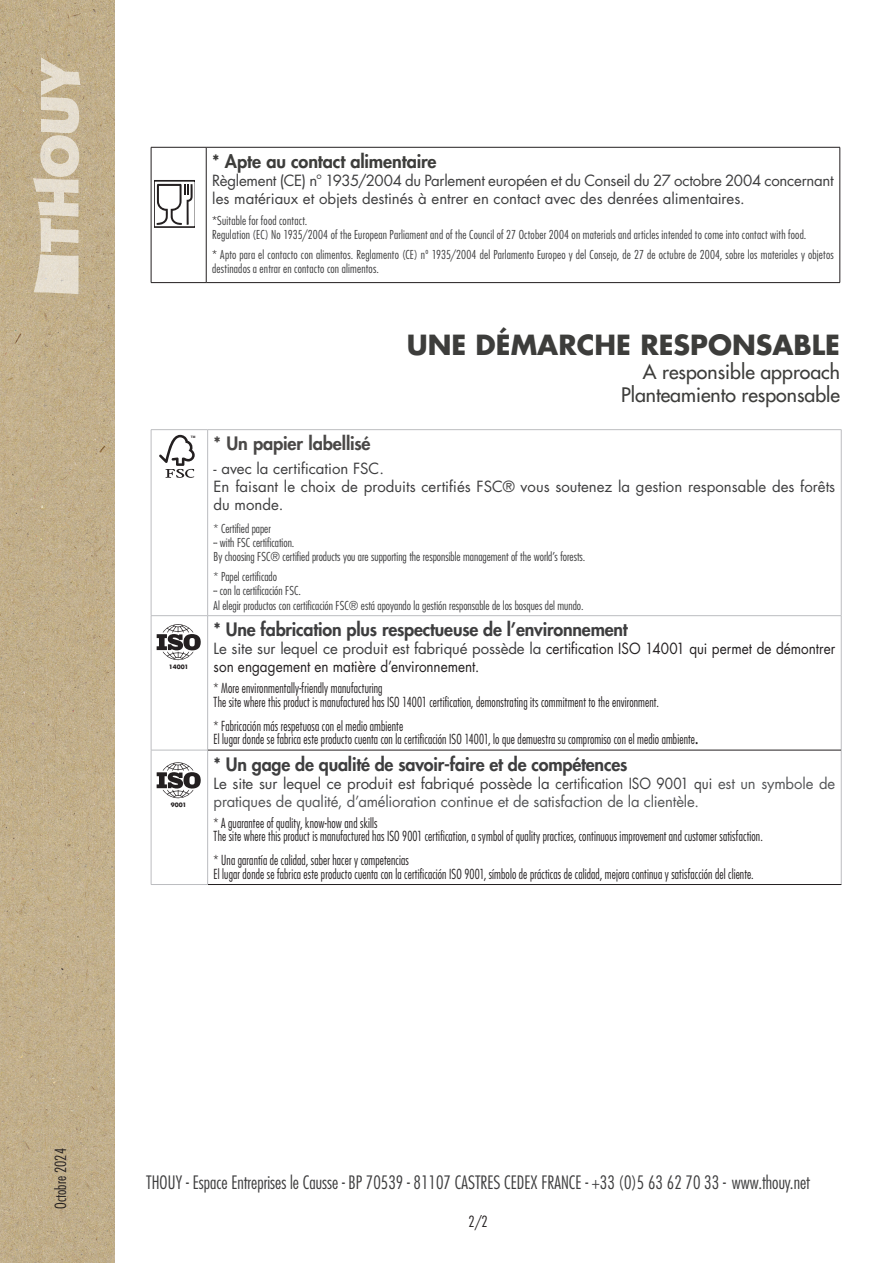
<style>
.page{position:relative;width:893px;height:1263px;background:#fff}
.page>*{position:absolute;margin:0;border:0;box-sizing:border-box;transform-origin:0 0}
.t1{font:700 27px "Futura LT";color:#3d3d3b}
.t2{font:19.5px "Futura LT";color:#3d3d3b}
.t3{font:800 18px "Futura LT";letter-spacing:-.01em;color:#3e3e3f}
.t4{font:300 condensed 18px "Futura LT";color:#3e3e3f}
.Descriptif_article{font:800 18px "Futura LT";letter-spacing:-.01em;color:#3d3d3b}
.Descriptif_article-2{font:800 18px "Futura LT";letter-spacing:-.005em;color:#4a4847}
.Descriptif_article-3{font:15px/18px "Futura LT";color:#3e3e3f}
.t5{font:15px/18px "Futura LT";letter-spacing:-.01em;color:#545557}
.t6{font:15px/18px "Futura LT";letter-spacing:-.005em;color:#231f20;scale:.9 1}
.t7{font:300 condensed 15px "Futura LT";color:#231f20}
.Descriptif_article-4{font:300 condensed 13.5px "Futura LT";letter-spacing:.01em;color:#231f20;scale:.9 1}
.t8{font:300 condensed 12px/14.4px "Futura LT";letter-spacing:.01em;color:#3e3e3f}
.t9{font:700 5.85px "Futura LT";color:#231f20}
.t10{font:700 3.15px "Helvetica";color:#231f20}
.s1{color:#231f20}
.s2{color:#3e3e3f}
.s3{font-size:21px}
</style>
<div class="page">
<img style="left:0;top:0;width:115px;height:1263px">
<svg style="left:33px;top:57px;width:47px;height:237px"></svg>
<hr style="left:151px;top:430px;width:1px;height:185px;background:#bcbdc0">
<hr style="left:208px;top:429px;width:633px;height:1px;background:#bcbdc0">
<hr style="left:207px;top:430px;width:1px;height:185px;background:#bcbdc0">
<hr style="left:841px;top:430px;width:1px;height:185px;background:#bcbdc0">
<hr style="left:151px;top:616px;width:1px;height:134px;background:#bcbdc0">
<hr style="left:208px;top:615px;width:633px;height:1px;background:#bcbdc0">
<hr style="left:207px;top:616px;width:1px;height:134px;background:#bcbdc0">
<hr style="left:841px;top:616px;width:1px;height:134px;background:#bcbdc0">
<hr style="left:151px;top:750px;width:1px;height:134px;background:#bcbdc0">
<hr style="left:207px;top:750px;width:1px;height:134px;background:#bcbdc0">
<hr style="left:841px;top:750px;width:1px;height:134px;background:#bcbdc0">
<hr style="left:208px;top:750px;width:633px;height:1px;background:#231f20">
<hr style="left:208px;top:884px;width:633px;height:1px;background:#231f20">
<hr style="left:151px;top:429px;width:57px;height:1px;background:#bcbdc0">
<hr style="left:151px;top:615px;width:57px;height:1px;background:#bcbdc0">
<hr style="left:151px;top:750px;width:57px;height:1px;background:#bcbdc0">
<hr style="left:151px;top:884px;width:57px;height:1px;background:#bcbdc0">
<hr style="left:151px;top:147px;width:55px;height:1px;background:#231f20">
<hr style="left:151px;top:147px;width:1px;height:135px;background:#231f20">
<hr style="left:206px;top:147px;width:634px;height:1px;background:#231f20">
<hr style="left:206px;top:147px;width:1px;height:135px;background:#231f20">
<hr style="left:840px;top:147px;width:1px;height:135px;background:#231f20">
<hr style="left:151px;top:282px;width:55px;height:1px;background:#231f20">
<hr style="left:206px;top:282px;width:634px;height:1px;background:#231f20">
<svg style="left:154px;top:180px;width:41px;height:48px"></svg>
<svg style="left:157px;top:762px;width:44px;height:37px"></svg>
<svg style="left:157px;top:624px;width:44px;height:37px"></svg>
<svg style="left:159px;top:434px;width:36px;height:44px"></svg>
<p class="Descriptif_article" style="left:212px;top:149px;width:226px">* Apte au contact alimentaire</p>
<p class="Descriptif_article-3" style="left:212px;top:171px;width:623px">Règlement (CE) n° 1935/2004 du Parlement européen et du Conseil du 27 octobre 2004 concernant les matériaux et objets destinés à entrer en contact avec des denrées alimentaires.</p>
<p class="t8" style="left:212px;top:213px;width:97px"><span class="s1">*</span>Suitable for food contact.</p>
<p class="t8" style="left:212px;top:227px;width:596px">Regulation (EC) No 1935/2004 of the European Parliament and of the Council of 27 October 2004 on materials and articles intended to come into contact with food.</p>
<p class="t8" style="left:212px;top:247px;width:623px"><span class="s1">*</span> Apto para el contacto con alimentos. Reglamento (CE) nº 1935/2004 del Parlamento Europeo y del Consejo, de 27 de octubre de 2004, sobre los materiales y objetos destinados a entrar en contacto con alimentos.</p>
<p class="t10" style="left:191px;top:435px;width:6px">TM</p>
<p class="t9" style="left:169px;top:663px;width:21px">14001</p>
<p class="t9" style="left:171px;top:801px;width:17px">9001</p>
<p class="t1" style="left:407px;top:327px;width:435px">UNE DÉMARCHE RESPONSABLE</p>
<p class="t2" style="left:643px;top:359px;width:199px">A responsible approach</p>
<p class="t2" style="left:621px;top:382px;width:220px">Planteamiento responsable</p>
<p class="Descriptif_article-2" style="left:214px;top:431px;width:158px">* Un papier labellisé</p>
<p class="Descriptif_article-3" style="left:214px;top:460px;width:172px">- avec la certification FSC.</p>
<p class="Descriptif_article-3" style="left:214px;top:478px;width:623px">En faisant le choix de produits certifiés FSC® vous soutenez la gestion responsable des forêts du monde.</p>
<p class="t8" style="left:214px;top:521px;width:59px">* Certified paper</p>
<p class="t8" style="left:214px;top:535px;width:82px">-- with FSC certification.</p>
<p class="t8" style="left:214px;top:550px;width:373px">By choosing FSC® certified products you are supporting the responsible management of the world’s forests.</p>
<p class="t8" style="left:214px;top:569px;width:65px">* Papel certificado</p>
<p class="t8" style="left:214px;top:584px;width:89px">-- con la certificación FSC.</p>
<p class="t8" style="left:214px;top:598px;width:372px">Al elegir productos con certificación FSC® está apoyando la gestión responsable de los bosques del mundo.</p>
<p class="t3" style="left:214px;top:617px;width:416px">* Une fabrication plus respectueuse de l’environnement</p>
<p class="t6" style="left:214px;top:640px;width:692px"><span class="s2">Le site sur lequel ce produit est fabriqué possède la</span> certification ISO 14001 qui permet de démontrer son engagement en matière d’environnement.</p>
<p class="Descriptif_article-4" style="left:214px;top:680px;width:189px">* More environmentally-friendly manufacturing</p>
<p class="Descriptif_article-4" style="left:214px;top:694px;width:496px">The site where this product is manufactured has ISO 14001 certification, demonstrating its commitment to the environment.</p>
<p class="Descriptif_article-4" style="left:214px;top:718px;width:212px">* Fabricación más respetuosa con el medio ambiente</p>
<p class="Descriptif_article-4" style="left:214px;top:731px;width:540px">El lugar donde se fabrica este producto cuenta con la certificación ISO 14001, lo que demuestra su compromiso con el medio ambiente<span class="s3">.</span></p>
<p class="t3" style="left:214px;top:752px;width:415px">* Un gage de qualité de savoir-faire et de compétences</p>
<p class="t5" style="left:214px;top:774px;width:623px"><span class="s2">Le site sur lequel ce produit est fabriqué possède la certification ISO 9001 qui</span> est un symbole de pratiques de qualité, d’amélioration continue et de satisfaction de la clientèle.</p>
<p class="Descriptif_article-4" style="left:214px;top:814px;width:184px">* A guarantee of quality, know-how and skills</p>
<p class="Descriptif_article-4" style="left:214px;top:828px;width:612px">The site where this product is manufactured has ISO 9001 certification, a symbol of quality practices, continuous improvement and customer satisfaction.</p>
<p class="Descriptif_article-4" style="left:214px;top:852px;width:218px">* Una garantía de calidad, saber hacer y competencias</p>
<p class="Descriptif_article-4" style="left:214px;top:865px;width:602px">El lugar donde se fabrica este producto cuenta con la certificación ISO 9001, símbolo de prácticas de calidad, mejora continua y satisfacción del cliente.</p>
<p class="t7" style="left:52px;top:1209px;width:62px;rotate:-90deg">Octobre 2024</p>
<p class="t4" style="left:146px;top:1171px;width:665px">THOUY - Espace Entreprises le Causse - BP 70539 - 81107 CASTRES CEDEX FRANCE - +33 (0)5 63 62 70 33 - www.thouy.net</p>
<p class="t7" style="left:468px;top:1213px;width:21px">2/2</p>
</div>
